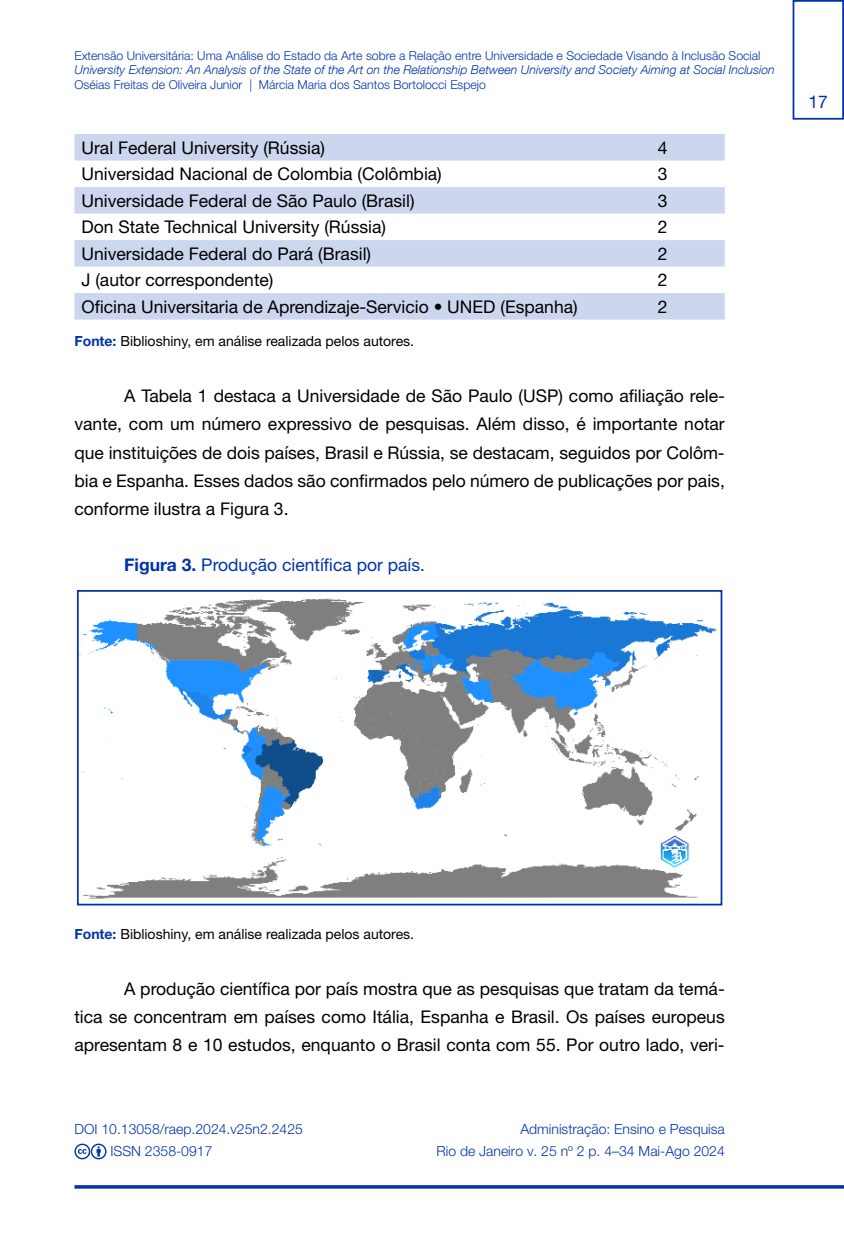
<style>
.page{position:relative;width:844px;height:1241px;background:#fff}
.page>*{position:absolute;margin:0;border:0;box-sizing:border-box;transform-origin:0 0}
.t1{font:17.5px/28.2px "Helvetica Neue LT Std";color:#000;text-align:justify}
.t2{font:17.5px "Helvetica Neue LT Std";color:#0033ab}
.t3{font:300 14px/21.7px "Helvetica Neue LT Std";color:#0033ab;text-align:right}
.t4{font:14px "Helvetica Neue LT Std";color:#000}
.t5{font:300 12.25px "Helvetica Neue LT Std";color:#0033ab}
.t6{font:italic 300 12.25px "Helvetica Neue LT Com";color:#0033ab}
.s1{font-weight:700;color:#0033ab}
.s2{font-weight:700}
</style>
<div class="page">
<svg style="left:74px;top:1185px;width:769px;height:3px;background:#0c3daf"></svg>
<div style="left:792px;top:0;width:51px;height:120px;border:2px solid #0033ab"></div>
<svg style="left:74px;top:1143px;width:32px;height:16px"></svg>
<svg style="left:74px;top:134px;width:650px;height:185px;fill:#ccd6ee"></svg>
<img style="left:80px;top:598px;width:637px;height:301px">
<div style="left:77px;top:590px;width:645px;height:315px;border:2px solid #0033ab"></div>
<p class="t5" style="left:74px;top:48px;width:687px">Extensão Universitária: Uma Análise do Estado da Arte sobre a Relação entre Universidade e Sociedade Visando à Inclusão Social</p>
<p class="t6" style="left:74px;top:63px;width:701px">University Extension: An Analysis of the State of the Art on the Relationship Between University and Society Aiming at Social Inclusion</p>
<p class="t5" style="left:74px;top:77px;width:413px">Oséias Freitas de Oliveira Junior | Márcia Maria dos Santos Bortolocci Espejo</p>
<p class="t1" style="left:81px;top:133px;width:245px">Ural Federal University (Rússia)</p>
<p class="t1" style="left:657px;top:133px;width:11px">4</p>
<p class="t1" style="left:81px;top:159px;width:362px">Universidad Nacional de Colombia (Colômbia)</p>
<p class="t1" style="left:657px;top:159px;width:11px">3</p>
<p class="t1" style="left:81px;top:186px;width:334px">Universidade Federal de São Paulo (Brasil)</p>
<p class="t1" style="left:657px;top:186px;width:11px">3</p>
<p class="t1" style="left:81px;top:212px;width:306px">Don State Technical University (Rússia)</p>
<p class="t1" style="left:657px;top:212px;width:11px">2</p>
<p class="t1" style="left:81px;top:239px;width:291px">Universidade Federal do Pará (Brasil)</p>
<p class="t1" style="left:657px;top:239px;width:11px">2</p>
<p class="t1" style="left:81px;top:265px;width:193px">J (autor correspondente)</p>
<p class="t1" style="left:657px;top:265px;width:11px">2</p>
<p class="t1" style="left:81px;top:292px;width:497px">Oficina Universitaria de Aprendizaje-Servicio • UNED (Espanha)</p>
<p class="t1" style="left:657px;top:292px;width:11px">2</p>
<p class="t4" style="left:74px;top:332px;width:341px"><span class="s1">Fonte:</span> Biblioshiny, em análise realizada pelos autores.</p>
<p class="t1" style="left:74px;top:381px;width:651px;text-indent:50px">A Tabela 1 destaca a Universidade de São Paulo (USP) como afiliação rele&shy;vante, com um número expressivo de pesquisas. Além disso, é importante notar que instituições de dois países, Brasil e Rússia, se destacam, seguidos por Colôm&shy;bia e Espanha. Esses dados são confirmados pelo número de publicações por pais, conforme ilustra a Figura 3.</p>
<p class="t2" style="left:124px;top:554px;width:302px"><span class="s2">Figura 3.</span> Produção científica por país.</p>
<p class="t2" style="left:808px;top:91px;width:21px">17</p>
<p class="t4" style="left:74px;top:925px;width:341px"><span class="s1">Fonte:</span> Biblioshiny, em análise realizada pelos autores.</p>
<p class="t1" style="left:74px;top:974px;width:651px;text-indent:50px">A produção científica por país mostra que as pesquisas que tratam da temá&shy;tica se concentram em países como Itália, Espanha e Brasil. Os países europeus apresentam 8 e 10 estudos, enquanto o Brasil conta com 55. Por outro lado, veri-</p>
<p class="t3" style="left:110px;top:1117px;width:194px;text-align:left;text-indent:-36px">DOI 10.13058/raep.2024.v25n2.2425<br>ISSN 2358-0917</p>
<p class="t3" style="left:436px;top:1117px;width:290px">Administração: Ensino e Pesquisa<br>Rio de Janeiro v. 25 nº 2 p. 4–34 Mai-Ago 2024</p>
</div>
